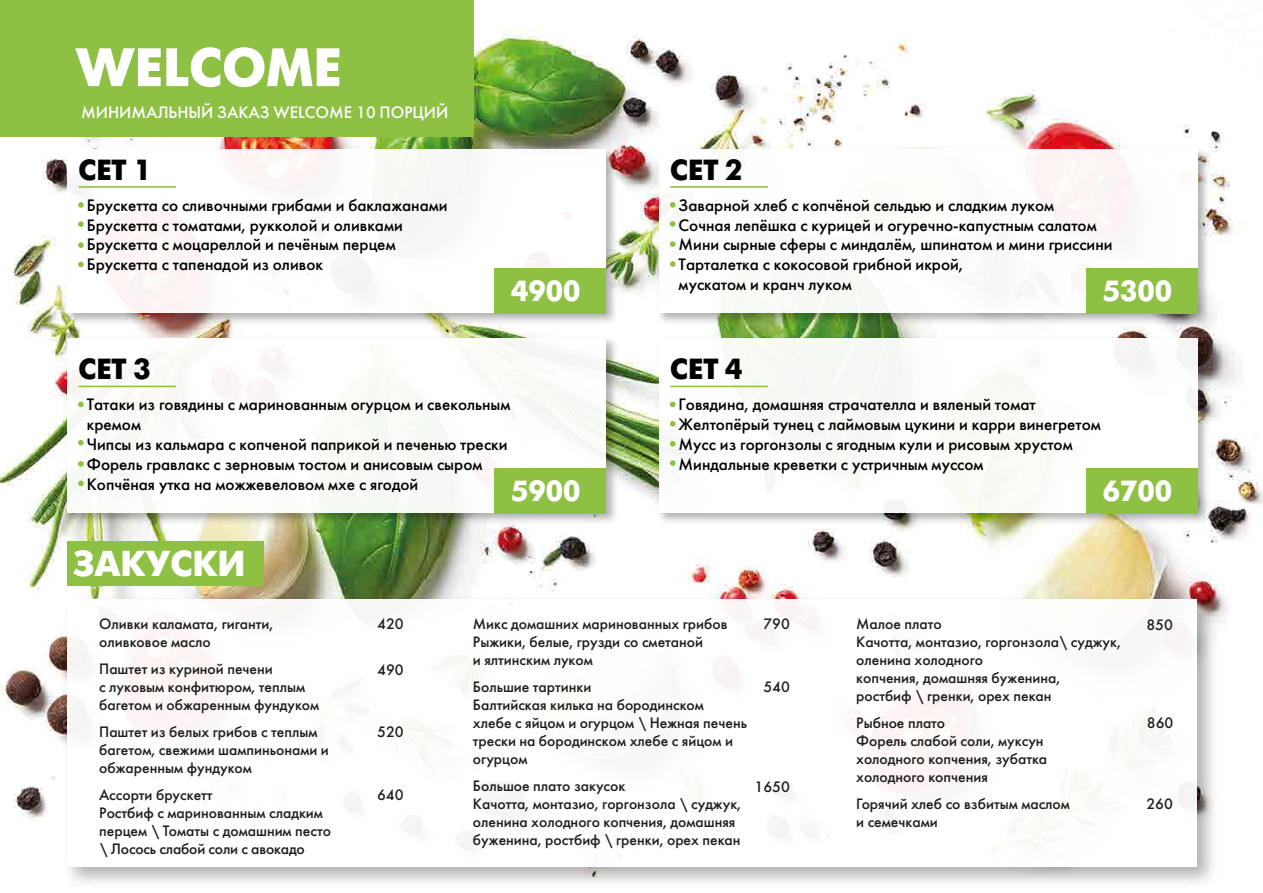
<style>
.page{position:relative;width:1263px;height:893px;background:#fff}
.page>*{position:absolute;margin:0;border:0;box-sizing:border-box;transform-origin:0 0}
.t1{font:700 54px "Futura Futuris C";color:#fff}
.t2{font:700 36px "Futura Futuris C";color:#fff}
.t3{font:700 29.1px "Futura Futuris C";color:#000101}
.t4{font:700 29.1px "Futura Futuris C";color:#fff}
.t5{font:16.5px/19.8px "Futura Futuris C";color:#000101}
.t6{font:16.5px "Futura Futuris C";color:#fff}
.t7{font:15px/18px "Futura Futuris C";color:#1d1d1b}
</style>
<div class="page">
<img style="left:0;top:27px;width:1263px;height:794px">
<div style="left:0;top:0;width:474px;height:136px;background:#8ec043"></div>
<div style="left:68px;top:541px;width:196px;height:44px;background:#8ec043"></div>
<img style="left:62px;top:145px;width:559px;height:183px">
<div style="left:67px;top:150px;width:539px;height:163px;background:#fff"></div>
<img style="left:58px;top:590px;width:1165px;height:293px">
<div style="left:67px;top:600px;width:1130px;height:267px;background:#fff"></div>
<hr style="left:78px;top:186px;width:98px;height:2px;background:#8ec044">
<svg style="left:78px;top:202px;width:6px;height:6px"></svg>
<svg style="left:78px;top:221px;width:6px;height:6px"></svg>
<svg style="left:78px;top:242px;width:6px;height:6px"></svg>
<svg style="left:78px;top:262px;width:6px;height:5px"></svg>
<div style="left:495px;top:268px;width:111px;height:46px;background:#8ec043"></div>
<img style="left:654px;top:145px;width:558px;height:183px">
<div style="left:659px;top:150px;width:539px;height:163px;background:#fff"></div>
<hr style="left:670px;top:186px;width:98px;height:2px;background:#8ec044">
<svg style="left:670px;top:202px;width:5px;height:6px"></svg>
<svg style="left:670px;top:221px;width:5px;height:6px"></svg>
<svg style="left:670px;top:241px;width:5px;height:6px"></svg>
<svg style="left:670px;top:261px;width:5px;height:6px"></svg>
<div style="left:1086px;top:268px;width:112px;height:46px;background:#8ec043"></div>
<img style="left:62px;top:333px;width:559px;height:195px">
<div style="left:67px;top:338px;width:539px;height:175px;background:#fff"></div>
<hr style="left:78px;top:386px;width:98px;height:1px;background:#8ec044">
<svg style="left:78px;top:402px;width:6px;height:5px"></svg>
<svg style="left:78px;top:440px;width:6px;height:5px"></svg>
<svg style="left:78px;top:461px;width:6px;height:6px"></svg>
<svg style="left:78px;top:481px;width:6px;height:5px"></svg>
<div style="left:495px;top:468px;width:111px;height:45px;background:#8ec043"></div>
<img style="left:654px;top:333px;width:559px;height:195px">
<div style="left:659px;top:338px;width:539px;height:175px;background:#fff"></div>
<hr style="left:670px;top:386px;width:98px;height:1px;background:#8ec044">
<svg style="left:670px;top:402px;width:5px;height:5px"></svg>
<svg style="left:670px;top:421px;width:5px;height:6px"></svg>
<svg style="left:670px;top:441px;width:5px;height:6px"></svg>
<svg style="left:670px;top:460px;width:5px;height:6px"></svg>
<div style="left:1086px;top:468px;width:112px;height:45px;background:#8ec043"></div>
<h1 class="t1" style="left:76px;top:37px;width:267px">WELCOME</h1>
<p class="t6" style="left:81px;top:102px;width:369px">МИНИМАЛЬНЫЙ ЗАКАЗ WELCOME 10 ПОРЦИЙ</p>
<h3 class="t3" style="left:78px;top:154px;width:74px">CET 1</h3>
<p class="t5" style="left:87px;top:195px;width:362px">Брускетта со сливочными грибами и баклажанами Брускетта с томатами, рукколой и оливками Брускетта с моцареллой и печёным перцем Брускетта с тапенадой из оливок</p>
<h3 class="t4" style="left:511px;top:275px;width:71px">4900</h3>
<h3 class="t3" style="left:78px;top:353px;width:74px">CET 3</h3>
<p class="t5" style="left:87px;top:395px;width:425px">Татаки из говядины с маринованным огурцом и свекольным кремом<br>Чипсы из кальмара с копченой паприкой и печенью трески Форель гравлакс с зерновым тостом и анисовым сыром Копчёная утка на можжевеловом мхе с ягодой</p>
<h3 class="t4" style="left:511px;top:475px;width:71px">5900</h3>
<h2 class="t2" style="left:73px;top:544px;width:174px">ЗАКУСКИ</h2>
<h3 class="t3" style="left:670px;top:154px;width:74px">CET 2</h3>
<p class="t5" style="left:679px;top:195px;width:435px">Заварной хлеб с копчёной сельдью и сладким луком<br>Сочная лепёшка с курицей и огуречно-капустным салатом Мини сырные сферы с миндалём, шпинатом и мини гриссини Тарталетка с кокосовой грибной икрой,<br>мускатом и кранч луком</p>
<h3 class="t4" style="left:1103px;top:275px;width:71px">5300</h3>
<h3 class="t3" style="left:670px;top:353px;width:74px">CET 4</h3>
<p class="t5" style="left:679px;top:395px;width:424px">Говядина, домашняя страчателла и вяленый томат Желтопёрый тунец с лаймовым цукини и карри винегретом Мусс из горгонзолы с ягодным кули и рисовым хрустом Миндальные креветки с устричным муссом</p>
<h3 class="t4" style="left:1103px;top:475px;width:71px">6700</h3>
<p class="t7" style="left:99px;top:615px;width:176px">Оливки каламата, гиганти, оливковое масло</p>
<p class="t7" style="left:99px;top:660px;width:222px">Паштет из куриной печени<br>с луковым конфитюром, теплым багетом и обжаренным фундуком</p>
<p class="t7" style="left:99px;top:723px;width:231px">Паштет из белых грибов с теплым багетом, свежими шампиньонами и обжаренным фундуком</p>
<p class="t7" style="left:99px;top:786px;width:233px">Ассорти брускетт<br>Ростбиф с маринованным сладким перцем \ Томаты с домашним песто \ Лосось слабой соли с авокадо</p>
<p class="t7" style="left:377px;top:615px;width:28px">420</p>
<p class="t7" style="left:377px;top:661px;width:28px">490</p>
<p class="t7" style="left:377px;top:723px;width:28px">520</p>
<p class="t7" style="left:377px;top:786px;width:28px">640</p>
<p class="t7" style="left:473px;top:615px;width:256px">Микс домашних маринованных грибов<br>Рыжики, белые, грузди со сметаной<br>и ялтинским луком</p>
<p class="t7" style="left:473px;top:678px;width:276px">Большие тартинки<br>Балтийская килька на бородинском<br>хлебе с яйцом и огурцом \ Нежная печень трески на бородинском хлебе с яйцом и огурцом</p>
<p class="t7" style="left:473px;top:777px;width:270px">Большое плато закусок<br>Качотта, монтазио, горгонзола \ суджук, оленина холодного копчения, домашняя буженина, ростбиф \ гренки, орех пекан</p>
<p class="t7" style="left:763px;top:615px;width:28px">790</p>
<p class="t7" style="left:763px;top:678px;width:28px">540</p>
<p class="t7" style="left:755px;top:777px;width:37px">1650</p>
<p class="t7" style="left:856px;top:615px;width:266px">Малое плато<br>Качотта, монтазио, горгонзола\ суджук, оленина холодного<br>копчения, домашняя буженина,<br>ростбиф \ гренки, орех пекан</p>
<p class="t7" style="left:856px;top:714px;width:193px">Рыбное плато<br>Форель слабой соли, муксун холодного копчения, зубатка холодного копчения</p>
<p class="t7" style="left:856px;top:795px;width:215px">Горячий хлеб со взбитым маслом и семечками</p>
<p class="t7" style="left:1146px;top:615px;width:28px">850</p>
<p class="t7" style="left:1147px;top:714px;width:28px">860</p>
<p class="t7" style="left:1146px;top:795px;width:28px">260</p>
</div>
